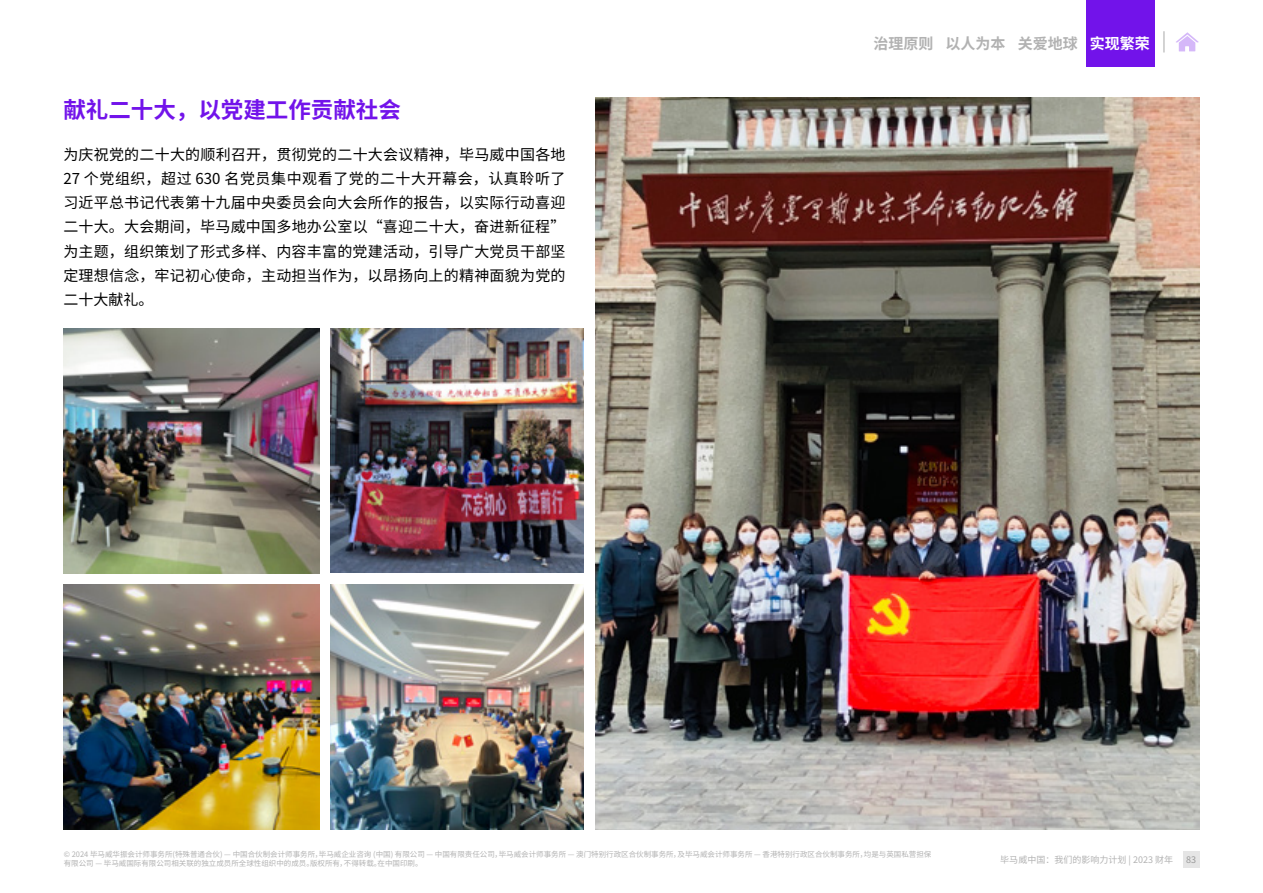
<style>
.page{position:relative;width:1263px;height:893px;background:#fff}
.page>*{position:absolute;margin:0;border:0;box-sizing:border-box;transform-origin:0 0}
.t1{font:700 22.5px "Noto Sans CJ Ksc";color:#7213ea}
.t2{font:15px/24px "Noto Sans CJ Ksc";letter-spacing:.015em;color:#000;text-align:justify}
.t3{font:700 15px "Noto Sans CJ Ksc";color:#b2b2b2}
.t4{font:9px "Noto Sans CJ Ksc";color:#b2b2b2}
.t5{font:9px "Noto Sans CJ Ksc";color:#989898}
.t6{font:7.5px/9px "Noto Sans CJ Ksc";color:#b2b2b2}
.s1{color:#fff}
</style>
<div class="page">
<div style="left:1183px;top:851px;width:16px;height:16px;background:#e5e5e5"></div>
<div style="left:1086px;top:0;width:69px;height:67px;background:#7213ea"></div>
<svg style="left:1176px;top:32px;width:23px;height:19px"></svg>
<svg style="left:1163px;top:31px;width:1px;height:22px"></svg>
<img style="left:595px;top:98px;width:604px;height:731px">
<img style="left:331px;top:328px;width:253px;height:245px">
<img style="left:64px;top:328px;width:255px;height:245px">
<img style="left:64px;top:584px;width:255px;height:245px">
<img style="left:331px;top:585px;width:253px;height:244px">
<h1 class="t1" style="left:63px;top:97px;width:339px">献礼二十大，以党建工作贡献社会</h1>
<p class="t2" style="left:63px;top:143px;width:504px">为庆祝党的二十大的顺利召开，贯彻党的二十大会议精神，毕马威中国各地27 个党组织，超过 630 名党员集中观看了党的二十大开幕会，认真聆听了习近平总书记代表第十九届中央委员会向大会所作的报告，以实际行动喜迎二十大。大会期间，毕马威中国多地办公室以“喜迎二十大，奋进新征程”为主题，组织策划了形式多样、内容丰富的党建活动，引导广大党员干部坚定理想信念，牢记初心使命，主动担当作为，以昂扬向上的精神面貌为党的二十大献礼。</p>
<p class="t3" style="left:873px;top:35px;width:278px">治理原则 以人为本 关爱地球 <span class="s1">实现繁荣</span></p>
<p class="t6" style="left:64px;top:850px;width:869px">© 2024 毕马威华振会计师事务所(特殊普通合伙) — 中国合伙制会计师事务所，毕马威企业咨询 (中国) 有限公司 — 中国有限责任公司，毕马威会计师事务所 — 澳门特别行政区合伙制事务所，及毕马威会计师事务所 — 香港特别行政区合伙制事务所，均是与英国私营担保有限公司 — 毕马威国际有限公司相关联的独立成员所全球性组织中的成员。版权所有，不得转载。在中国印刷。</p>
<p class="t4" style="left:1000px;top:854px;width:174px">毕马威中国：我们的影响力计划 | 2023 财年</p>
<p class="t5" style="left:1186px;top:854px;width:11px">83</p>
</div>
